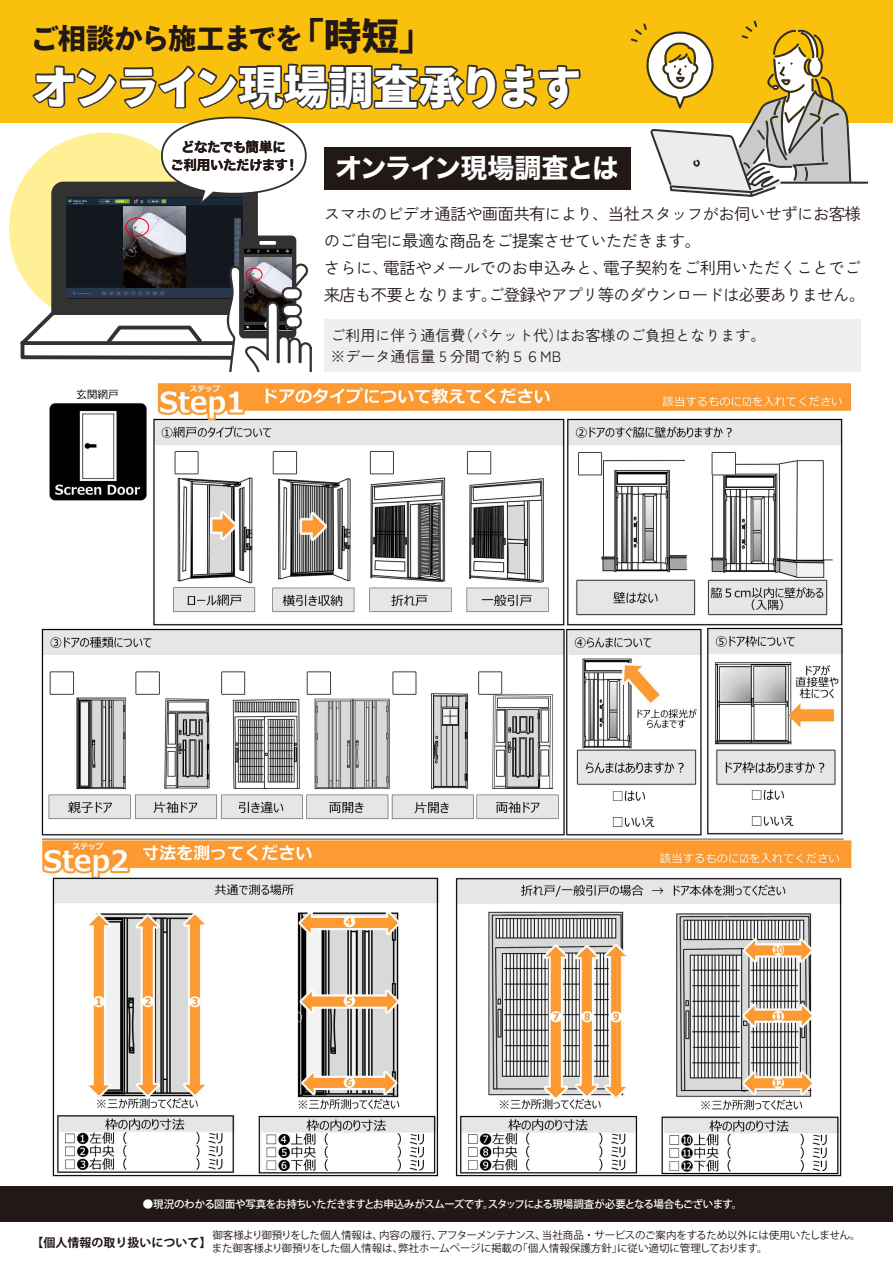
<style>
.page{position:relative;width:893px;height:1263px;background:#fff}
.page>*{position:absolute;margin:0;border:0;box-sizing:border-box;transform-origin:0 0}
.t1{font:800 45px "Ryo Gothic Plus N";letter-spacing:-.065em;color:#fff}
.t2{font:800 28.2px "Ryo Gothic Plus N";letter-spacing:-.04em;color:#221815}
.t3{font:27px "Hiragino Sans W7";letter-spacing:-.07em;color:#fff}
.t4{font:16.5px/27px "Zen Kaku Gothic New";letter-spacing:-.045em;color:#221815}
.t5{font:15px/21px "Zen Kaku Gothic New";color:#221815}
.t6{font:13.5px/18.1px "Hiragino Sans W7";letter-spacing:-.04em;color:#221815;text-align:center}
.t7{font:10.5px/13.5px "Koz Go Pr 6 N";letter-spacing:-.01em;color:#221815}
.t8{font:500 10.5px "Koz Go Pr 6 N";letter-spacing:-.055em;color:#fff}
.s1{font-size:37.5px}
</style>
<div class="page">
<div style="left:324px;top:319px;width:537px;height:53px;background:#efefef"></div>
<div style="left:0;top:0;width:893px;height:123px;background:#fac00e"></div>
<div style="left:324px;top:147px;width:306px;height:43px;background:#221815"></div>
<svg style="left:630px;top:20px;width:237px;height:177px"></svg>
<svg style="left:19px;top:63px;width:562px;height:309px"></svg>
<svg style="left:259px;top:241px;width:17px;height:4px"></svg>
<div style="left:246px;top:268px;width:16px;height:13px;border:1px solid #e60012;border-radius:50%"></div>
<img style="left:32px;top:383px;width:829px;height:804px">
<div style="left:0;top:1187px;width:893px;height:35px;background:#221815"></div>
<h2 class="t2" style="left:31px;top:20px;width:407px">ご相談から施工までを<span class="s1">「時短」</span></h2>
<h1 class="t1" style="left:32px;top:58px;width:551px">オンライン現場調査承ります</h1>
<p class="t6" style="left:171px;top:138px;width:130px">どなたでも簡単に<br>ご利用いただけます！</p>
<h3 class="t3" style="left:335px;top:147px;width:285px">オンライン現場調査とは</h3>
<h3 class="t4" style="left:324px;top:200px;width:543px">スマホのビデオ通話や画面共有により、当社スタッフがお伺いせずにお客様のご自宅に最適な商品をご提案させていただきます。<br>さらに、電話やメールでのお申込みと、電子契約をご利用いただくことでご来店も不要となります。ご登録やアプリ等のダウンロードは必要ありません。</h3>
<h3 class="t5" style="left:331px;top:325px;width:436px">ご利用に伴う通信費（パケット代）はお客様のご負担となります。※データ通信量 5 分間で約５６MB</h3>
<p class="t8" style="left:143px;top:1198px;width:601px">●現況のわかる図面や写真をお持ちいただきますとお申込みがスムーズです。スタッフによる現場調査が必要となる場合もございます。</p>
<p class="t7" style="left:31px;top:1228px;width:831px;text-indent:181px">御客様より御預りをした個人情報は、内容の履行、アフターメンテナンス、当社商品・サービスのご案内をするため以外には使用いたしません。<sup>【個人情報の取り扱いについて】</sup>また御客様より御預りをした個人情報は、弊社ホームページに掲載の「個人情報保護方針」に従い適切に管理しております。</p>
</div>
